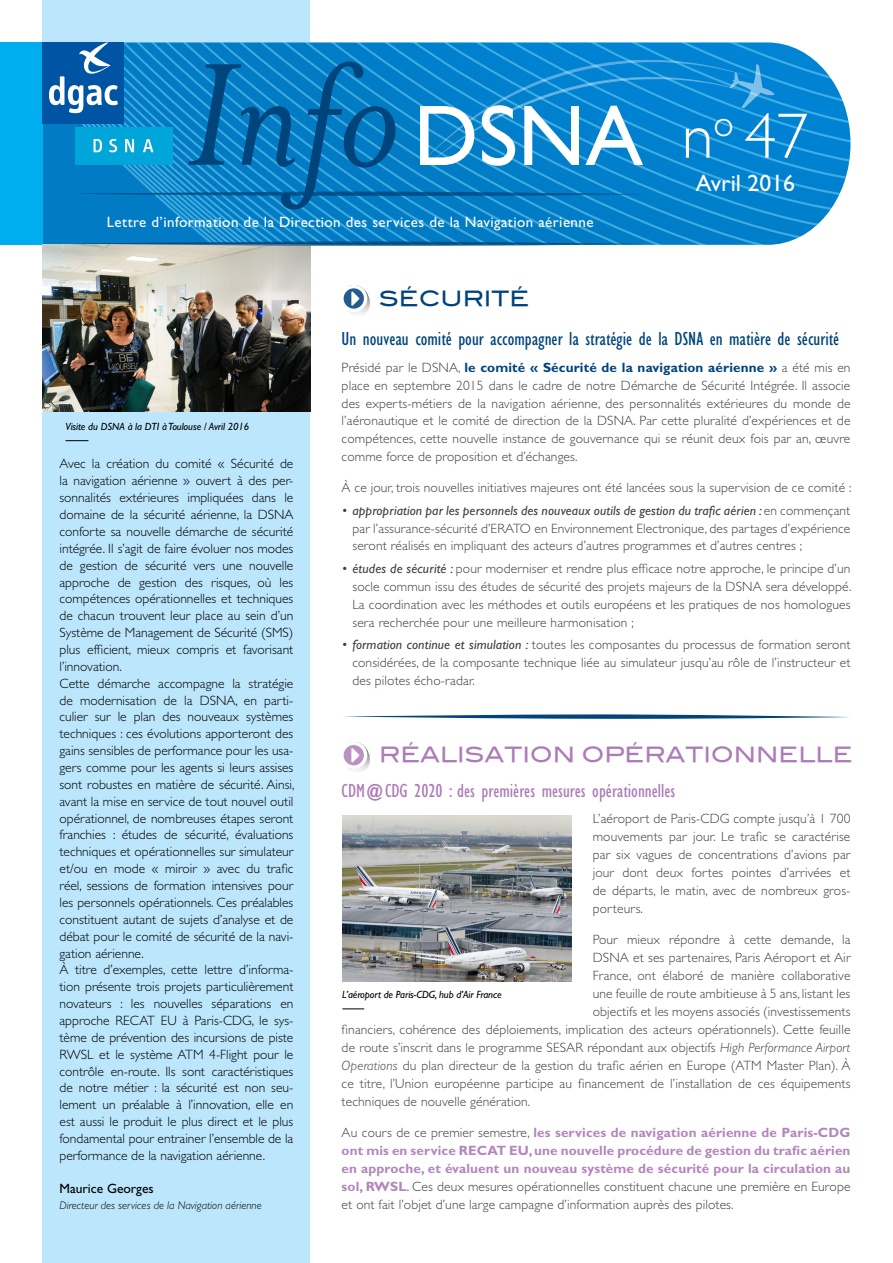
<style>
.page{position:relative;width:893px;height:1263px;background:#fff}
.page>*{position:absolute;margin:0;border:0;box-sizing:border-box;transform-origin:0 0}
.t1{font:italic 167.4px "Mrs Eaves Smart Lig";color:#00447c}
.t2{font:86.4px "Gill Sans Std";color:#fff}
.t3{font:23.7px "Gill Sans Std";color:#fff}
.t4{font:21px "Blair Md ITCTT Medium";color:#ac7cb6}
.t5{font:21px "Blair Md ITCTT Medium";color:#00447c}
.t6{font:condensed 19.5px "Gill Sans Std";color:#00447c}
.t7{font:condensed 19.5px "Gill Sans Std";color:#ac7cb6}
.t8{font:15px "Gill Sans Std";letter-spacing:.03em;color:#fff}
.t9{font:300 13.5px/18px "Gill Sans Std";letter-spacing:.01em;color:#414042;text-align:justify}
.t10{font:300 13.5px/16.8px "Gill Sans Std";color:#000}
.t11{font:700 13.5px/18px "Gill Sans Std";letter-spacing:.01em;color:#b386bc;text-align:justify}
.t12{font:13.5px "Gill Sans Std";color:#000}
.t13{font:italic 300 11.25px "Gill Sans Std";color:#000}
.t14{font:italic 10.5px "Gill Sans Std";letter-spacing:-.01em;color:#000}
.s1{font-weight:300;font-size:64.5px}
.s2{font-weight:700;color:#00447c}
.s3{font-weight:400;font-style:italic}
.s4{font-style:italic}
.s5{font-weight:300;color:#414042}
</style>
<div class="page">
<div style="left:43px;top:0;width:267px;height:1263px;background:#bce6fb"></div>
<svg style="left:43px;top:124px;width:806px;height:121px;background:#1087cb"></svg>
<div style="left:0;top:43px;width:43px;height:202px;background:#00aeef"></div>
<div style="left:43px;top:43px;width:81px;height:81px;background:#0054a4"></div>
<svg style="left:49px;top:43px;width:801px;height:123px;background:#1188ce"></svg>
<img style="left:43px;top:245px;width:267px;height:166px">
<svg style="left:72px;top:241px;width:576px;height:5px;background:#2e79a9"></svg>
<svg style="left:72px;top:192px;width:573px;height:4px;background:#0462a1"></svg>
<svg style="left:343px;top:285px;width:27px;height:27px"></svg>
<svg style="left:343px;top:742px;width:27px;height:27px"></svg>
<svg style="left:66px;top:440px;width:22px;height:1px"></svg>
<img style="left:342px;top:815px;width:229px;height:167px">
<svg style="left:343px;top:1008px;width:21px;height:1px"></svg>
<svg style="left:343px;top:714px;width:506px;height:5px"></svg>
<h1 class="t1" style="left:187px;top:28px;width:216px">Info</h1>
<h2 class="t2" style="left:413px;top:86px;width:397px">DSNA <span class="s1">n</span><sup>o</sup> <span class="s1">47</span></h2>
<h3 class="t3" style="left:696px;top:169px;width:101px">Avril 2016</h3>
<p class="t8" style="left:107px;top:214px;width:488px">Lettre d’information de la Direction des services de la Navigation aérienne</p>
<p class="t14" style="left:65px;top:420px;width:185px">Visite du DSNA à la DTI à Toulouse / Avril 2016</p>
<p class="t10" style="left:60px;top:456px;width:236px">Avec la création du comité « Sécurité de la navigation aérienne » ouvert à des per&shy;sonnalités extérieures impliquées dans le domaine de la sécurité aérienne, la DSNA conforte sa nouvelle démarche de sécurité intégrée. Il s’agit de faire évoluer nos modes de gestion de sécurité vers une nouvelle approche de gestion des risques, où les compétences opérationnelles et techniques de chacun trouvent leur place au sein d’un Système de Management de Sécurité (SMS) plus efficient, mieux compris et favorisant l’innovation.<br>Cette démarche accompagne la stratégie de modernisation de la DSNA, en parti&shy;culier sur le plan des nouveaux systèmes techniques : ces évolutions apporteront des gains sensibles de performance pour les usa&shy;gers comme pour les agents si leurs assises sont robustes en matière de sécurité. Ainsi, avant la mise en service de tout nouvel outil opérationnel, de nombreuses étapes seront franchies : études de sécurité, évaluations techniques et opérationnelles sur simulateur et/ou en mode « miroir » avec du trafic réel, sessions de formation intensives pour les personnels opérationnels. Ces préalables constituent autant de sujets d’analyse et de débat pour le comité de sécurité de la navi&shy;gation aérienne.<br>À titre d’exemples, cette lettre d’informa&shy;tion présente trois projets particulièrement novateurs : les nouvelles séparations en approche RECAT EU à Paris-CDG, le sys&shy;tème de prévention des incursions de piste RWSL et le système ATM 4-Flight pour le contrôle en-route. Ils sont caractéristiques de notre métier : la sécurité est non seu&shy;lement un préalable à l’innovation, elle en est aussi le produit le plus direct et le plus fondamental pour entrainer l’ensemble de la performance de la navigation aérienne.</p>
<p class="t12" style="left:60px;top:1180px;width:96px">Maurice Georges</p>
<p class="t13" style="left:60px;top:1199px;width:204px">Directeur des services de la Navigation aérienne</p>
<h3 class="t5" style="left:379px;top:281px;width:151px">SÉCURITÉ</h3>
<h3 class="t6" style="left:342px;top:328px;width:499px">Un nouveau comité pour accompagner la stratégie de la DSNA en matière de sécurité</h3>
<p class="t9" style="left:342px;top:358px;width:510px">Présidé par le DSNA, <span class="s2">le comité « Sécurité de la navigation aérienne »</span> a été mis en place en septembre 2015 dans le cadre de notre Démarche de Sécurité Intégrée. Il associe des experts-métiers de la navigation aérienne, des personnalités extérieures du monde de l’aéronautique et le comité de direction de la DSNA. Par cette pluralité d’expériences et de compétences, cette nouvelle instance de gouvernance qui se réunit deux fois par an, œuvre comme force de proposition et d’échanges.</p>
<p class="t9" style="left:342px;top:479px;width:511px">À ce jour, trois nouvelles initiatives majeures ont été lancées sous la supervision de ce comité :</p>
<p class="t9" style="left:352px;top:501px;width:499px;text-indent:-11px">• <span class="s3">appropriation par les personnels des nouveaux outils de gestion du trafic aérien :</span> en commençant par l’assurance-sécurité d’ERATO en Environnement Electronique, des partages d’expérience seront réalisés en impliquant des acteurs d’autres programmes et d’autres centres ;</p>
<p class="t9" style="left:352px;top:559px;width:501px;text-indent:-11px">• <span class="s3">études de sécurité :</span> pour moderniser et rendre plus efficace notre approche, le principe d’un socle commun issu des études de sécurité des projets majeurs de la DSNA sera développé.<br>La coordination avec les méthodes et outils européens et les pratiques de nos homologues sera recherchée pour une meilleure harmonisation ;</p>
<p class="t9" style="left:352px;top:636px;width:500px;text-indent:-11px">• <span class="s3">formation continue et simulation :</span> toutes les composantes du processus de formation seront considérées, de la composante technique liée au simulateur jusqu’au rôle de l’instructeur et des pilotes écho-radar.</p>
<h3 class="t4" style="left:379px;top:738px;width:475px">RÉALISATION OPÉRATIONNELLE</h3>
<h3 class="t7" style="left:342px;top:780px;width:335px">CDM@CDG 2020 : des premières mesures opérationnelles</h3>
<p class="t9" style="left:593px;top:810px;width:259px">L’aéroport de Paris-CDG compte jusqu’à 1 700 mouvements par jour. Le trafic se caractérise par six vagues de concentrations d’avions par jour dont deux fortes pointes d’arrivées et de départs, le matin, avec de nombreux gros&shy;porteurs.</p>
<p class="t9" style="left:593px;top:931px;width:259px">Pour mieux répondre à cette demande, la</p>
<p class="t9" style="left:593px;top:949px;width:259px">DSNA et ses partenaires, Paris Aéroport et Air</p>
<p class="t9" style="left:593px;top:967px;width:259px">France, ont élaboré de manière collaborative</p>
<p class="t9" style="left:593px;top:985px;width:259px">une feuille de route ambitieuse à 5 ans, listant les</p>
<p class="t9" style="left:593px;top:1003px;width:259px">objectifs et les moyens associés (investissements</p>
<p class="t9" style="left:342px;top:1021px;width:510px">financiers, cohérence des déploiements, implication des acteurs opérationnels). Cette feuille</p>
<p class="t9" style="left:342px;top:1039px;width:510px">de route s’inscrit dans le programme SESAR répondant aux objectifs <span class="s4">High Performance Airport</span></p>
<p class="t9" style="left:342px;top:1057px;width:510px"><span class="s4">Operations</span> du plan directeur de la gestion du trafic aérien en Europe (ATM Master Plan). À</p>
<p class="t9" style="left:342px;top:1075px;width:510px">ce titre, l’Union européenne participe au financement de l’installation de ces équipements</p>
<p class="t9" style="left:342px;top:1093px;width:190px">techniques de nouvelle génération.</p>
<p class="t11" style="left:342px;top:1123px;width:510px"><span class="s5">Au cours de ce premier semestre,</span> les services de navigation aérienne de Paris-CDG ont mis en service RECAT EU, une nouvelle procédure de gestion du trafic aérien en approche, et évaluent un nouveau système de sécurité pour la circulation au sol, RWSL<span class="s5">. Ces deux mesures opérationnelles constituent chacune une première en Europe et ont fait l’objet d’une large campagne d’information auprès des pilotes.</span></p>
<p class="t14" style="left:342px;top:988px;width:161px">L’aéroport de Paris-CDG, hub d’Air France</p>
</div>
